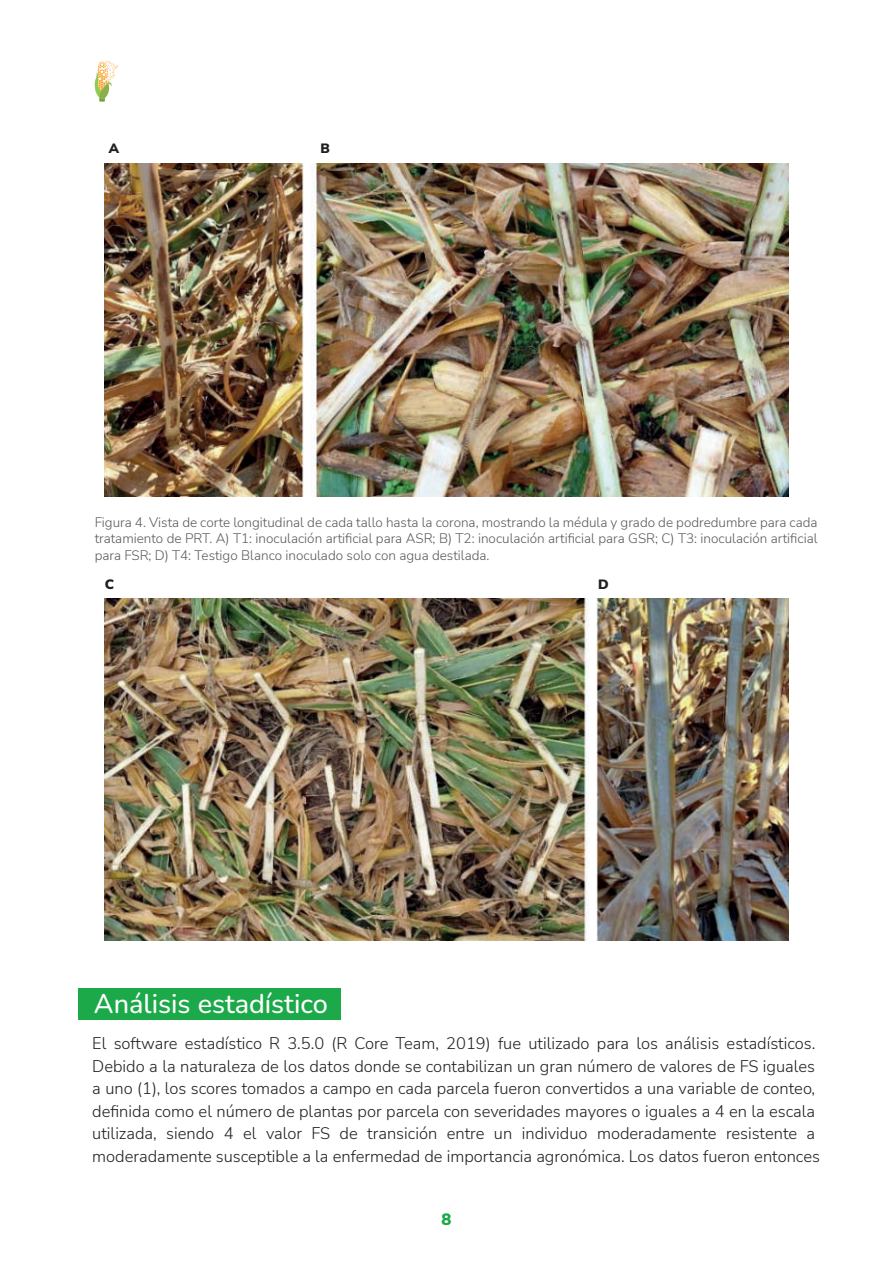
<style>
.page{position:relative;width:893px;height:1263px;background:#fff}
.page>*{position:absolute;margin:0;border:0;box-sizing:border-box;transform-origin:0 0}
.t1{font:500 27px "Nunito";color:#fff}
.t2{font:300 16.5px/22.5px "Nunito Sans";color:#231f20}
.t3{font:900 16.5px "Nunito Sans";color:#1ca94a}
.t4{font:300 13.5px/16.5px "Nunito Sans";color:#575a5b;text-align:justify}
.t5{font:900 13.5px "Nunito Sans";color:#231f20}
</style>
<div class="page">
<svg style="left:94px;top:61px;width:24px;height:41px"></svg>
<div style="left:78px;top:988px;width:263px;height:31px;background:#1ca94a"></div>
<img style="left:105px;top:163px;width:683px;height:333px">
<img style="left:105px;top:599px;width:683px;height:341px">
<p class="t5" style="left:109px;top:139px;width:12px">A</p>
<p class="t5" style="left:320px;top:139px;width:11px">B</p>
<p class="t4" style="left:95px;top:513px;width:724px">Figura 4. Vista de corte longitudinal de cada tallo hasta la corona, mostrando la médula y grado de podredumbre para cada tratamiento de PRT. A) T1: inoculación artificial para ASR; B) T2: inoculación artificial para GSR; C) T3: inoculación artificial para FSR; D) T4: Testigo Blanco inoculado solo con agua destilada.</p>
<p class="t5" style="left:105px;top:575px;width:11px">C</p>
<p class="t5" style="left:598px;top:575px;width:12px">D</p>
<h1 class="t1" style="left:94px;top:985px;width:235px">Análisis estadístico</h1>
<p class="t2" style="left:92px;top:1032px;width:729px">El software estadístico R 3.5.0 (R Core Team, 2019) fue utilizado para los análisis estadísticos.<br>Debido a la naturaleza de los datos donde se contabilizan un gran número de valores de FS iguales a uno (1), los scores tomados a campo en cada parcela fueron convertidos a una variable de conteo, definida como el número de plantas por parcela con severidades mayores o iguales a 4 en la escala utilizada, siendo 4 el valor FS de transición entre un individuo moderadamente resistente a moderadamente susceptible a la enfermedad de importancia agronómica. Los datos fueron entonces</p>
<p class="t3" style="left:442px;top:1207px;width:11px">8</p>
</div>
